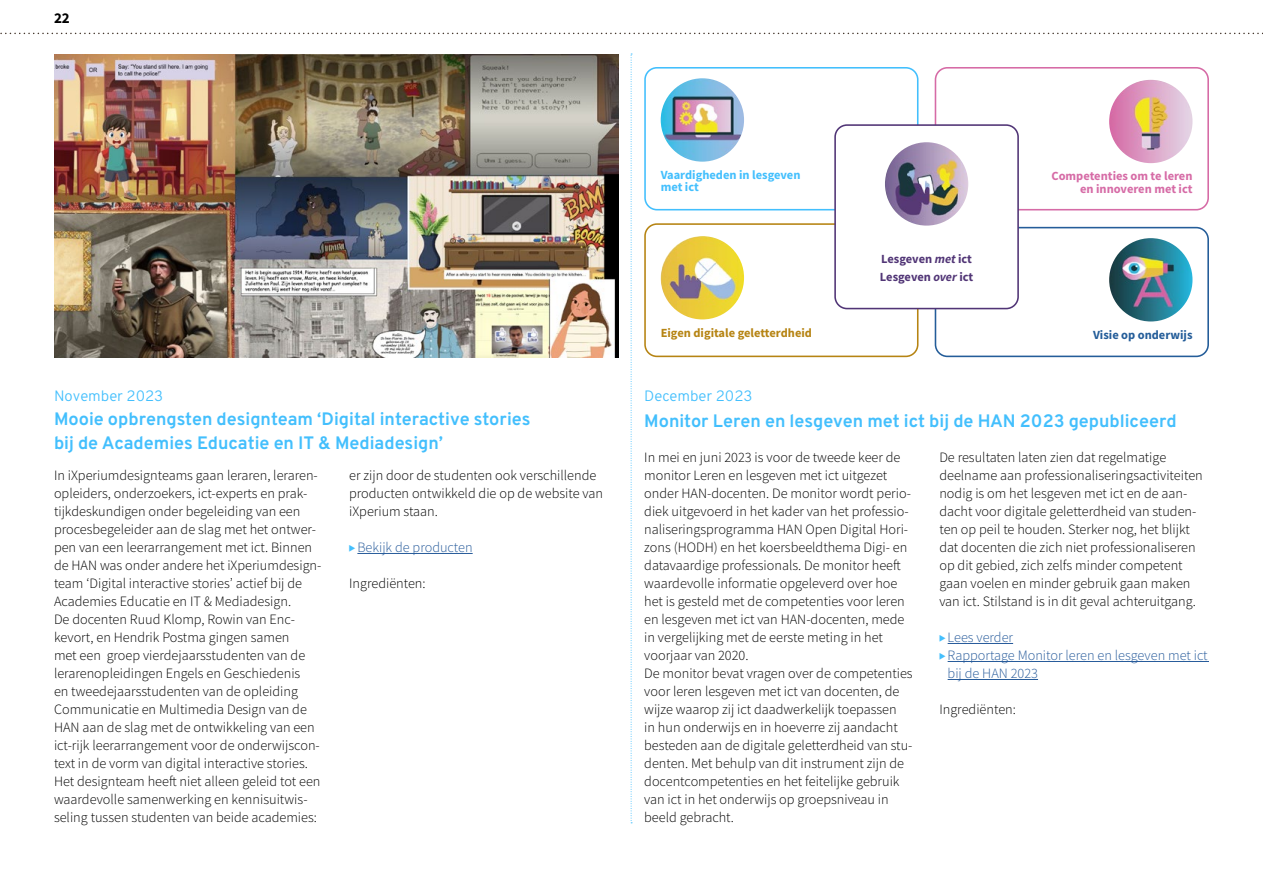
<style>
.page{position:relative;width:1263px;height:893px;background:#fff}
.page>*{position:absolute;margin:0;border:0;box-sizing:border-box;transform-origin:0 0}
.Tussenkop{font:700 18px/24px "Overpass";color:#43bffd}
.chapeau_highlights{font:300 15px "Overpass";color:#43bffd}
.t1{font:700 15px "Source Sans Pro";color:#000}
.Normaal_12_pt_interlinie{font:300 14.25px/18px "Source Sans Pro";color:#000}
.Normaal_12_pt_interlinie-2{font:300 14.25px/18px "Source Sans Pro";color:#275b9b}
.Tabel_Plat{font:700 12.45px/12.6px "Source Sans Pro";color:#d66ba6;text-align:right}
.Tabel_Plat-2{font:700 12.45px "Source Sans Pro";letter-spacing:-.005em;color:#513576}
.Tabel_Plat-3{font:700 12.45px/12.6px "Source Sans Pro";color:#43bffd}
.Tabel_Plat-4{font:700 12.45px "Source Sans Pro";color:#b68413}
.Tabel_Plat-5{font:700 12.45px "Source Sans Pro";color:#245d99}
.s1{font-family:"New Zapf";font-weight:400;font-size:8.25px;color:#43bffd}
.s2{font-style:italic}
</style>
<div class="page">
<hr style="left:357px;top:553px;width:116px;height:1px;background:#275b9b">
<hr style="left:948px;top:643px;width:65px;height:1px;background:#275b9b">
<hr style="left:948px;top:661px;width:261px;height:1px;background:#275b9b">
<hr style="left:948px;top:679px;width:90px;height:1px;background:#275b9b">
<img style="left:54px;top:54px;width:565px;height:303px">
<img style="left:661px;top:78px;width:83px;height:84px;border-radius:42px">
<div style="left:644px;top:67px;width:274px;height:143px;border:2px solid #43bffd;border-radius:12px"></div>
<img style="left:661px;top:236px;width:83px;height:83px;border-radius:42px">
<div style="left:644px;top:223px;width:274px;height:134px;border:2px solid #b68413;border-radius:12px"></div>
<img style="left:1109px;top:80px;width:83px;height:83px;border-radius:42px">
<div style="left:935px;top:67px;width:274px;height:143px;border:2px solid #d66ba6;border-radius:12px"></div>
<img style="left:1109px;top:238px;width:83px;height:83px;border-radius:42px">
<div style="left:935px;top:227px;width:274px;height:130px;border:2px solid #245d99;border-radius:12px"></div>
<div style="left:835px;top:125px;width:183px;height:184px;background:#fff;border-radius:12px"></div>
<img style="left:885px;top:142px;width:83px;height:84px;border-radius:42px">
<div style="left:834px;top:124px;width:185px;height:185px;border:2px solid #513576;border-radius:12px"></div>
<svg style="left:631px;top:54px;width:1px;height:769px"></svg>
<svg style="left:0;top:33px;width:1263px;height:1px"></svg>
<p class="t1" style="left:54px;top:8px;width:17px">22</p>
<p class="chapeau_highlights" style="left:54px;top:387px;width:111px">November 2023</p>
<p class="Tussenkop" style="left:54px;top:407px;width:478px">Mooie opbrengsten designteam ‘Digital interactive stories bij de Academies Educatie en IT &amp; Mediadesign’</p>
<p class="Normaal_12_pt_interlinie" style="left:54px;top:466px;width:269px">In iXperiumdesignteams gaan leraren, leraren&shy;opleiders, onderzoekers, ict-experts en prak&shy;tijkdeskundigen onder begeleiding van een procesbegeleider aan de slag met het ontwer&shy;pen van een leerarrangement met ict. Binnen de HAN was onder andere het iXperiumdesign&shy;team ‘Digital interactive stories’ actief bij de Academies Educatie en IT &amp; Mediadesign.</p>
<p class="Normaal_12_pt_interlinie" style="left:54px;top:610px;width:268px">De docenten Ruud Klomp, Rowin van Enc&shy;kevort, en Hendrik Postma gingen samen<br>met een groep vierdejaarsstudenten van de lerarenopleidingen Engels en Geschiedenis<br>en tweedejaarsstudenten van de opleiding Communicatie en Multimedia Design van de HAN aan de slag met de ontwikkeling van een ict-rijk leerarrangement voor de onderwijscon&shy;text in de vorm van digital interactive stories.<br>Het designteam heeft niet alleen geleid tot een waardevolle samenwerking en kennisuitwis&shy;seling tussen studenten van beide academies:</p>
<p class="Normaal_12_pt_interlinie" style="left:349px;top:466px;width:255px">er zijn door de studenten ook verschillende producten ontwikkeld die op de website van iXperium staan.</p>
<p class="Normaal_12_pt_interlinie-2" style="left:349px;top:538px;width:125px"><span class="s1">&gt;</span> Bekijk de producten</p>
<p class="Normaal_12_pt_interlinie" style="left:349px;top:574px;width:78px">Ingrediënten:</p>
<p class="Tabel_Plat-3" style="left:661px;top:168px;width:141px">Vaardigheden in lesgeven met ict</p>
<p class="Tabel_Plat-4" style="left:661px;top:324px;width:153px">Eigen digitale geletterdheid</p>
<p class="Tabel_Plat-2" style="left:881px;top:250px;width:92px">Lesgeven <span class="s2">met</span> ict</p>
<p class="Tabel_Plat-2" style="left:880px;top:269px;width:95px">Lesgeven <span class="s2">over</span> ict</p>
<p class="Tabel_Plat" style="left:1051px;top:170px;width:143px">Competenties om te leren en innoveren met ict</p>
<p class="Tabel_Plat-5" style="left:1093px;top:326px;width:101px">Visie op onderwijs</p>
<p class="chapeau_highlights" style="left:644px;top:387px;width:110px">December 2023</p>
<p class="Tussenkop" style="left:644px;top:409px;width:534px">Monitor Leren en lesgeven met ict bij de HAN 2023 gepubliceerd</p>
<p class="Normaal_12_pt_interlinie" style="left:644px;top:448px;width:268px">In mei en juni 2023 is voor de tweede keer de monitor Leren en lesgeven met ict uitgezet onder HAN-docenten. De monitor wordt perio&shy;diek uitgevoerd in het kader van het professio&shy;naliseringsprogramma HAN Open Digital Hori&shy;zons (HODH) en het koersbeeldthema Digi- en datavaardige professionals. De monitor heeft waardevolle informatie opgeleverd over hoe het is gesteld met de competenties voor leren en lesgeven met ict van HAN-docenten, mede in vergelijking met de eerste meting in het voorjaar van 2020.</p>
<p class="Normaal_12_pt_interlinie" style="left:644px;top:664px;width:270px">De monitor bevat vragen over de competenties voor leren lesgeven met ict van docenten, de wijze waarop zij ict daadwerkelijk toepassen<br>in hun onderwijs en in hoeverre zij aandacht besteden aan de digitale geletterdheid van stu&shy;denten. Met behulp van dit instrument zijn de docentcompetenties en het feitelijke gebruik van ict in het onderwijs op groepsniveau in beeld gebracht.</p>
<p class="Normaal_12_pt_interlinie" style="left:939px;top:448px;width:265px">De resultaten laten zien dat regelmatige deelname aan professionaliseringsactiviteiten nodig is om het lesgeven met ict en de aan&shy;dacht voor digitale geletterdheid van studen&shy;ten op peil te houden. Sterker nog, het blijkt dat docenten die zich niet professionaliseren op dit gebied, zich zelfs minder competent gaan voelen en minder gebruik gaan maken van ict. Stilstand is in dit geval achteruitgang.</p>
<p class="Normaal_12_pt_interlinie-2" style="left:939px;top:628px;width:75px"><span class="s1">&gt;</span> Lees verder</p>
<p class="Normaal_12_pt_interlinie-2" style="left:948px;top:646px;width:262px;text-indent:-8px"><span class="s1">&gt;</span> Rapportage Monitor leren en lesgeven met ict bij de HAN 2023</p>
<p class="Normaal_12_pt_interlinie" style="left:939px;top:700px;width:78px">Ingrediënten:</p>
</div>
